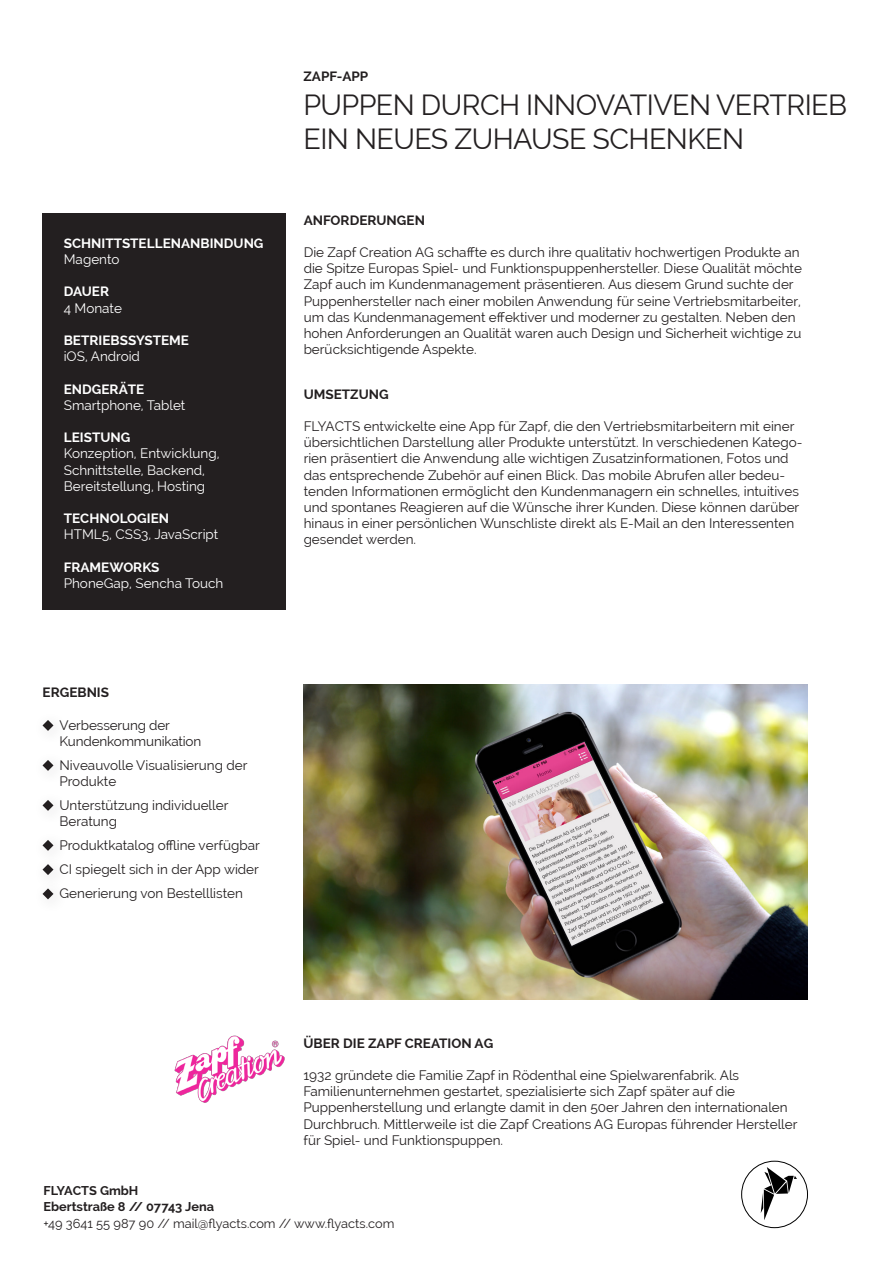
<style>
.page{position:relative;width:893px;height:1263px;background:#fff}
.page>*{position:absolute;margin:0;border:0;box-sizing:border-box;transform-origin:0 0}
.t1{font:28.5px "Raleway";letter-spacing:-.02em;color:#231f20}
.t2{font:13.5px/16.2px "Raleway";color:#231f20}
.t3{font:13.5px/16.2px "Raleway";color:#fff}
.t4{font:700 13.5px "Raleway";color:#fff}
.t5{font:700 13.5px "Raleway";color:#231f20}
.t6{font:12.75px "Raleway";color:#231f20}
.t7{font:700 12.75px/16.5px "Raleway";color:#231f20}
</style>
<div class="page">
<div style="left:741px;top:1161px;width:67px;height:67px;border:1px solid #000;border-radius:50%"></div>
<svg style="left:761px;top:1167px;width:36px;height:53px"></svg>
<div style="left:43px;top:214px;width:243px;height:396px;background:#231f20"></div>
<img style="left:304px;top:685px;width:504px;height:314px">
<svg style="left:43px;top:720px;width:10px;height:11px"></svg>
<svg style="left:43px;top:840px;width:10px;height:11px"></svg>
<svg style="left:43px;top:800px;width:10px;height:11px"></svg>
<svg style="left:43px;top:760px;width:10px;height:11px"></svg>
<svg style="left:43px;top:864px;width:10px;height:11px"></svg>
<svg style="left:43px;top:888px;width:10px;height:11px"></svg>
<img style="left:174px;top:1035px;width:111px;height:68px">
<p class="t4" style="left:64px;top:235px;width:201px">SCHNITTSTELLENANBINDUNG</p>
<p class="t3" style="left:64px;top:251px;width:57px">Magento</p>
<p class="t4" style="left:64px;top:284px;width:47px">DAUER</p>
<p class="t3" style="left:64px;top:300px;width:60px">4 Monate</p>
<p class="t4" style="left:64px;top:332px;width:127px">BETRIEBSSYSTEME</p>
<p class="t3" style="left:64px;top:348px;width:78px">iOS, Android</p>
<p class="t4" style="left:64px;top:381px;width:82px">ENDGERÄTE</p>
<p class="t3" style="left:64px;top:397px;width:123px">Smartphone, Tablet</p>
<p class="t4" style="left:64px;top:430px;width:68px">LEISTUNG</p>
<p class="t3" style="left:64px;top:445px;width:157px">Konzeption, Entwicklung,<br>Schnittstelle, Backend,<br>Bereitstellung, Hosting</p>
<p class="t4" style="left:64px;top:511px;width:107px">TECHNOLOGIEN</p>
<p class="t3" style="left:64px;top:526px;width:156px">HTML5, CSS3, JavaScript</p>
<p class="t4" style="left:64px;top:559px;width:97px">FRAMEWORKS</p>
<p class="t3" style="left:64px;top:575px;width:161px">PhoneGap, Sencha Touch</p>
<p class="t5" style="left:43px;top:685px;width:68px">ERGEBNIS</p>
<p class="t2" style="left:60px;top:717px;width:143px">Verbesserung der<br>Kundenkommunikation</p>
<p class="t2" style="left:60px;top:757px;width:190px">Niveauvolle Visualisierung der<br>Produkte</p>
<p class="t2" style="left:60px;top:797px;width:170px">Unterstützung individueller<br>Beratung</p>
<p class="t2" style="left:60px;top:837px;width:202px">Produktkatalog offline verfügbar</p>
<p class="t2" style="left:60px;top:861px;width:201px">CI spiegelt sich in der App wider</p>
<p class="t2" style="left:60px;top:885px;width:185px">Generierung von Bestelllisten</p>
<p class="t5" style="left:303px;top:68px;width:66px">ZAPF-APP</p>
<p class="t1" style="left:303px;top:88px;width:545px">PUPPEN DURCH INNOVATIVEN VERTRIEB</p>
<p class="t1" style="left:303px;top:123px;width:442px">EIN NEUES ZUHAUSE SCHENKEN</p>
<p class="t5" style="left:304px;top:212px;width:123px">ANFORDERUNGEN</p>
<p class="t2" style="left:304px;top:244px;width:500px">Die Zapf Creation AG schaffte es durch ihre qualitativ hochwertigen Produkte an die Spitze Europas Spiel- und Funktionspuppenhersteller. Diese Qualität möchte Zapf auch im Kundenmanagement präsentieren. Aus diesem Grund suchte der Puppenhersteller nach einer mobilen Anwendung für seine Vertriebsmitarbeiter, um das Kundenmanagement effektiver und moderner zu gestalten. Neben den hohen Anforderungen an Qualität waren auch Design und Sicherheit wichtige zu berücksichtigende Aspekte.</p>
<p class="t5" style="left:304px;top:386px;width:86px">UMSETZUNG</p>
<p class="t2" style="left:304px;top:418px;width:500px">FLYACTS entwickelte eine App für Zapf, die den Vertriebsmitarbeitern mit einer übersichtlichen Darstellung aller Produkte unterstützt. In verschiedenen Katego&shy;rien präsentiert die Anwendung alle wichtigen Zusatzinformationen, Fotos und das entsprechende Zubehör auf einen Blick. Das mobile Abrufen aller bedeu&shy;tenden Informationen ermöglicht den Kundenmanagern ein schnelles, intuitives und spontanes Reagieren auf die Wünsche ihrer Kunden. Diese können darüber hinaus in einer persönlichen Wunschliste direkt als E-Mail an den Interessenten gesendet werden.</p>
<p class="t5" style="left:303px;top:1035px;width:191px">ÜBER DIE ZAPF CREATION AG</p>
<p class="t2" style="left:303px;top:1067px;width:495px">1932 gründete die Familie Zapf in Rödenthal eine Spielwarenfabrik. Als Familienunternehmen gestartet, spezialisierte sich Zapf später auf die Puppenherstellung und erlangte damit in den 50er Jahren den internationalen Durchbruch. Mittlerweile ist die Zapf Creations AG Europas führender Hersteller für Spiel- und Funktionspuppen.</p>
<p class="t7" style="left:43px;top:1182px;width:172px">FLYACTS GmbH<br>Ebertstraße 8 // 07743 Jena</p>
<p class="t6" style="left:43px;top:1216px;width:352px">+49 3641 55 987 90 // mail@flyacts.com // www.flyacts.com</p>
</div>
